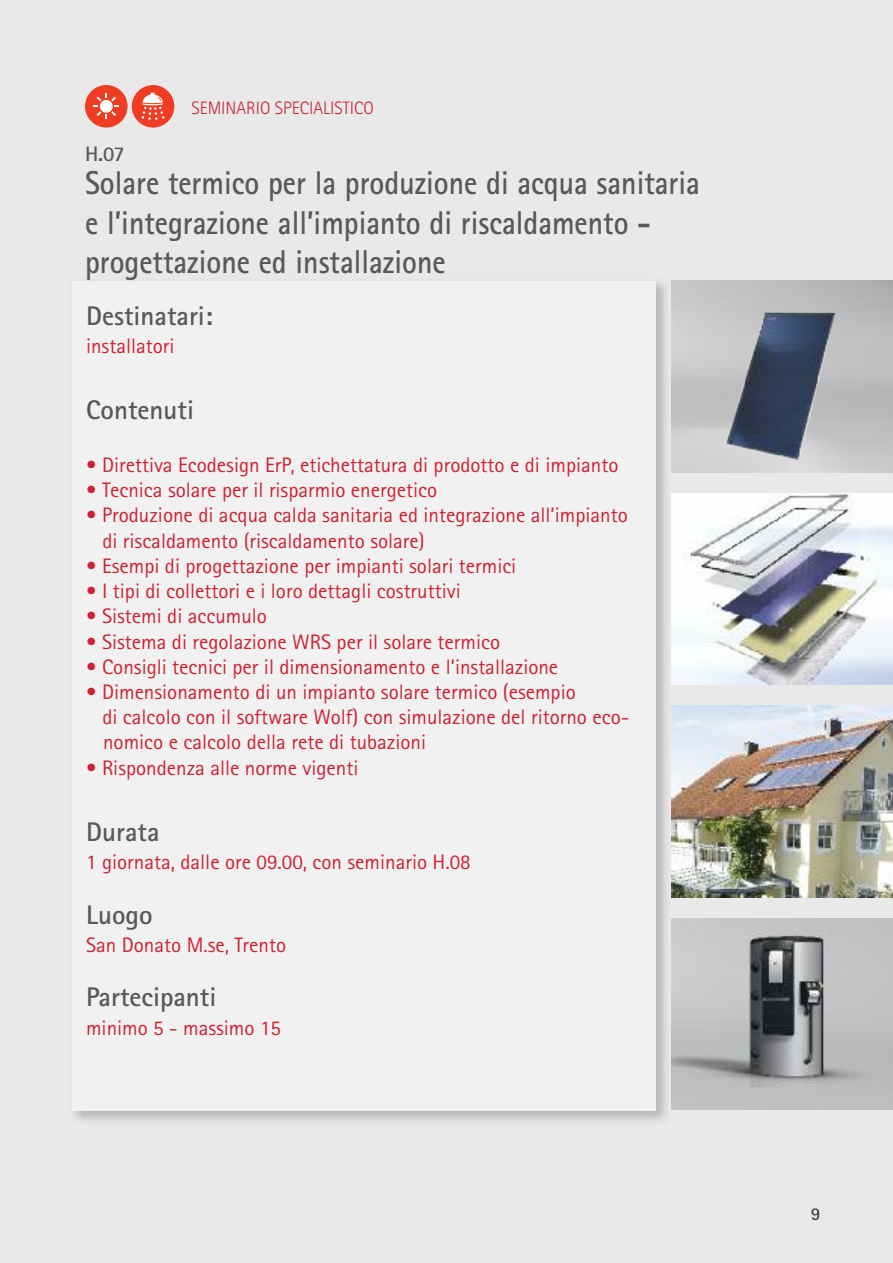
<style>
.page{position:relative;width:893px;height:1263px;background:#e9e9e9}
.page>*{position:absolute;margin:0;border:0;box-sizing:border-box;transform-origin:0 0}
.t1{font:700 33px/39.6px "Rotis Sans Serif";color:#58595c;scale:.9 1}
.t2{font:700 27px "Rotis Sans Serif";color:#58595c}
.t3{font:21px/25.2px "Rotis Sans Serif";color:#cc2234}
.t4{font:700 21px "Rotis Sans Serif";color:#58595c}
.t5{font:300 18px "Rotis Sans Serif";color:#cc2234}
.t6{font:700 18px "Rotis Sans Serif";color:#404143}
</style>
<div class="page">
<img style="left:675px;top:493px;width:218px;height:192px">
<img style="left:675px;top:706px;width:218px;height:191px">
<img style="left:675px;top:918px;width:218px;height:192px">
<img style="left:74px;top:280px;width:601px;height:841px">
<img style="left:672px;top:281px;width:3px;height:191px">
<img style="left:672px;top:493px;width:3px;height:192px">
<img style="left:672px;top:706px;width:3px;height:191px">
<img style="left:672px;top:918px;width:3px;height:192px">
<div style="left:72px;top:281px;width:584px;height:829px;background:#f1f1f1"></div>
<img style="left:726px;top:312px;width:110px;height:149px">
<div style="left:85px;top:85px;width:43px;height:43px;background:#ef3c22;border-radius:50%"></div>
<svg style="left:93px;top:93px;width:26px;height:26px"></svg>
<div style="left:132px;top:85px;width:42px;height:43px;background:#ef3c22;border-radius:50%"></div>
<svg style="left:142px;top:93px;width:22px;height:27px"></svg>
<p class="t5" style="left:191px;top:102px;width:184px">SEMINARIO SPECIALISTICO</p>
<p class="t4" style="left:85px;top:146px;width:41px">H.07</p>
<h1 class="t1" style="left:85px;top:166px;width:685px">Solare termico per la produzione di acqua sanitaria e l’integrazione all’impianto di riscaldamento - progettazione ed installazione</h1>
<p class="t2" style="left:86px;top:306px;width:128px">Destinatari:</p>
<p class="t3" style="left:86px;top:335px;width:90px">installatori</p>
<p class="t2" style="left:86px;top:400px;width:109px">Contenuti</p>
<p class="t3" style="left:86px;top:454px;width:534px">• Direttiva Ecodesign ErP, etichettatura di prodotto e di impianto</p>
<p class="t3" style="left:86px;top:480px;width:353px">• Tecnica solare per il risparmio energetico</p>
<p class="t3" style="left:102px;top:505px;width:527px;text-indent:-16px">• Produzione di acqua calda sanitaria ed integrazione all’impianto di riscaldamento (riscaldamento solare)</p>
<p class="t3" style="left:86px;top:555px;width:432px">• Esempi di progettazione per impianti solari termici</p>
<p class="t3" style="left:86px;top:580px;width:376px">• I tipi di collettori e i loro dettagli costruttivi</p>
<p class="t3" style="left:86px;top:606px;width:182px">• Sistemi di accumulo</p>
<p class="t3" style="left:86px;top:631px;width:415px">• Sistema di regolazione WRS per il solare termico</p>
<p class="t3" style="left:86px;top:656px;width:474px">• Consigli tecnici per il dimensionamento e l’installazione</p>
<p class="t3" style="left:102px;top:681px;width:528px;text-indent:-16px">• Dimensionamento di un impianto solare termico (esempio<br>di calcolo con il software Wolf) con simulazione del ritorno eco&shy;nomico e calcolo della rete di tubazioni</p>
<p class="t3" style="left:86px;top:757px;width:274px">• Rispondenza alle norme vigenti</p>
<p class="t2" style="left:86px;top:822px;width:75px">Durata</p>
<p class="t3" style="left:86px;top:851px;width:386px">1 giornata, dalle ore 09.00, con seminario H.08</p>
<p class="t2" style="left:86px;top:905px;width:68px">Luogo</p>
<p class="t3" style="left:86px;top:934px;width:202px">San Donato M.se, Trento</p>
<p class="t2" style="left:86px;top:988px;width:132px">Partecipanti</p>
<p class="t3" style="left:86px;top:1017px;width:196px">minimo 5 - massimo 15</p>
<p class="t6" style="left:811px;top:1208px;width:11px">9</p>
</div>
